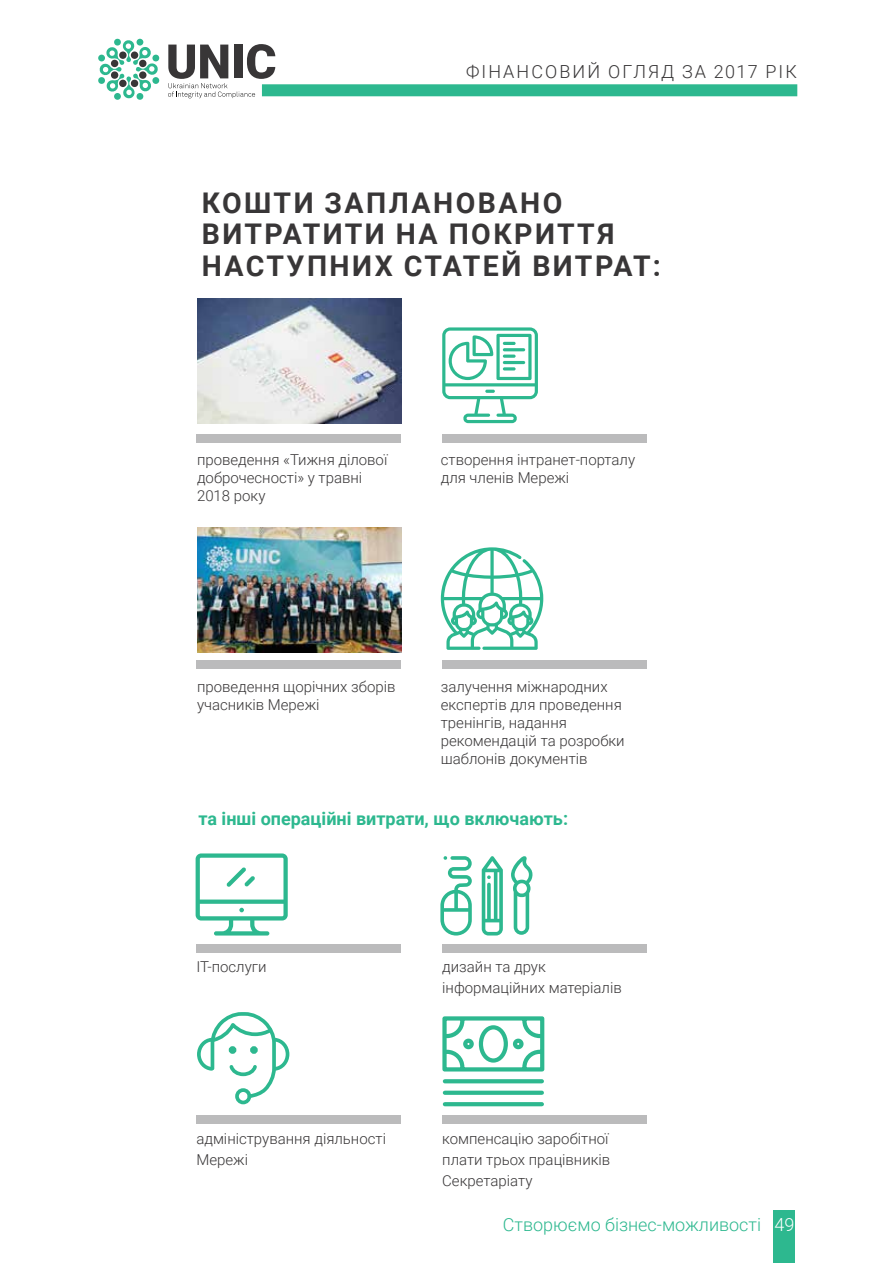
<style>
.page{position:relative;width:893px;height:1263px;background:#fff}
.page>*{position:absolute;margin:0;border:0;box-sizing:border-box;transform-origin:0 0}
.t1{font:700 28.5px/31.5px "Roboto";letter-spacing:.085em;color:#383637}
.t2{font:700 18px "Roboto";color:#2db88f}
.t3{font:300 18px "Roboto";color:#2db88f}
.t4{font:300 18px "Roboto";letter-spacing:.115em;color:#383637}
.t5{font:300 15px/18px "Roboto";color:#383637}
.s1{color:#fff}
</style>
<div class="page">
<div style="left:262px;top:84px;width:535px;height:12px;background:#2db88f"></div>
<svg style="left:168px;top:44px;width:107px;height:54px"></svg>
<svg style="left:98px;top:38px;width:62px;height:62px"></svg>
<div style="left:773px;top:1210px;width:22px;height:53px;background:#2db88f"></div>
<img style="left:197px;top:299px;width:204px;height:124px">
<img style="left:197px;top:527px;width:204px;height:126px">
<svg style="left:442px;top:327px;width:96px;height:96px"></svg>
<svg style="left:441px;top:547px;width:102px;height:103px"></svg>
<div style="left:196px;top:944px;width:204px;height:8px;background:#bbbbbc"></div>
<div style="left:196px;top:660px;width:204px;height:9px;background:#bbbbbc"></div>
<div style="left:196px;top:434px;width:204px;height:8px;background:#bbbbbc"></div>
<div style="left:196px;top:1115px;width:204px;height:9px;background:#bbbbbc"></div>
<div style="left:442px;top:944px;width:204px;height:8px;background:#bbbbbc"></div>
<div style="left:442px;top:660px;width:204px;height:9px;background:#bbbbbc"></div>
<div style="left:442px;top:434px;width:204px;height:8px;background:#bbbbbc"></div>
<div style="left:442px;top:1115px;width:204px;height:9px;background:#bbbbbc"></div>
<svg style="left:196px;top:853px;width:92px;height:82px"></svg>
<svg style="left:482px;top:856px;width:21px;height:79px"></svg>
<svg style="left:440px;top:856px;width:32px;height:79px"></svg>
<svg style="left:511px;top:856px;width:22px;height:79px"></svg>
<div style="left:235px;top:1088px;width:16px;height:16px;border:4px solid #2db88f;border-radius:50%"></div>
<svg style="left:197px;top:1012px;width:93px;height:88px"></svg>
<svg style="left:442px;top:1016px;width:103px;height:91px"></svg>
<p class="t4" style="left:466px;top:59px;width:332px">ФІНАНСОВИЙ ОГЛЯД ЗА 2017 РІК</p>
<h1 class="t1" style="left:202px;top:186px;width:461px">КОШТИ ЗАПЛАНОВАНО<br>ВИТРАТИТИ НА ПОКРИТТЯ<br>НАСТУПНИХ СТАТЕЙ ВИТРАТ:</h1>
<p class="t5" style="left:197px;top:450px;width:192px">проведення «Тижня ділової доброчесності» у травні<br>2018 року</p>
<p class="t5" style="left:441px;top:450px;width:196px">створення інтранет-порталу для членів Мережі</p>
<p class="t5" style="left:197px;top:677px;width:200px">проведення щорічних зборів учасників Мережі</p>
<p class="t5" style="left:441px;top:677px;width:185px">залучення міжнародних експертів для проведення тренінгів, надання рекомендацій та розробки шаблонів документів</p>
<p class="t2" style="left:198px;top:806px;width:371px">та інші операційні витрати, що включають:</p>
<p class="t5" style="left:196px;top:957px;width:72px">ІТ-послуги</p>
<p class="t5" style="left:196px;top:1127px;width:191px;line-height:21px">адміністрування діяльності<br>Мережі</p>
<p class="t5" style="left:442px;top:956px;width:181px;line-height:21px">дизайн та друк інформаційних матеріалів</p>
<p class="t5" style="left:442px;top:1127px;width:170px;line-height:21px;text-align:justify">компенсацію заробітної плати трьох працівників Секретаріату</p>
<p class="t3" style="left:503px;top:1212px;width:293px">Створюємо бізнес-можливості <span class="s1">49</span></p>
</div>
